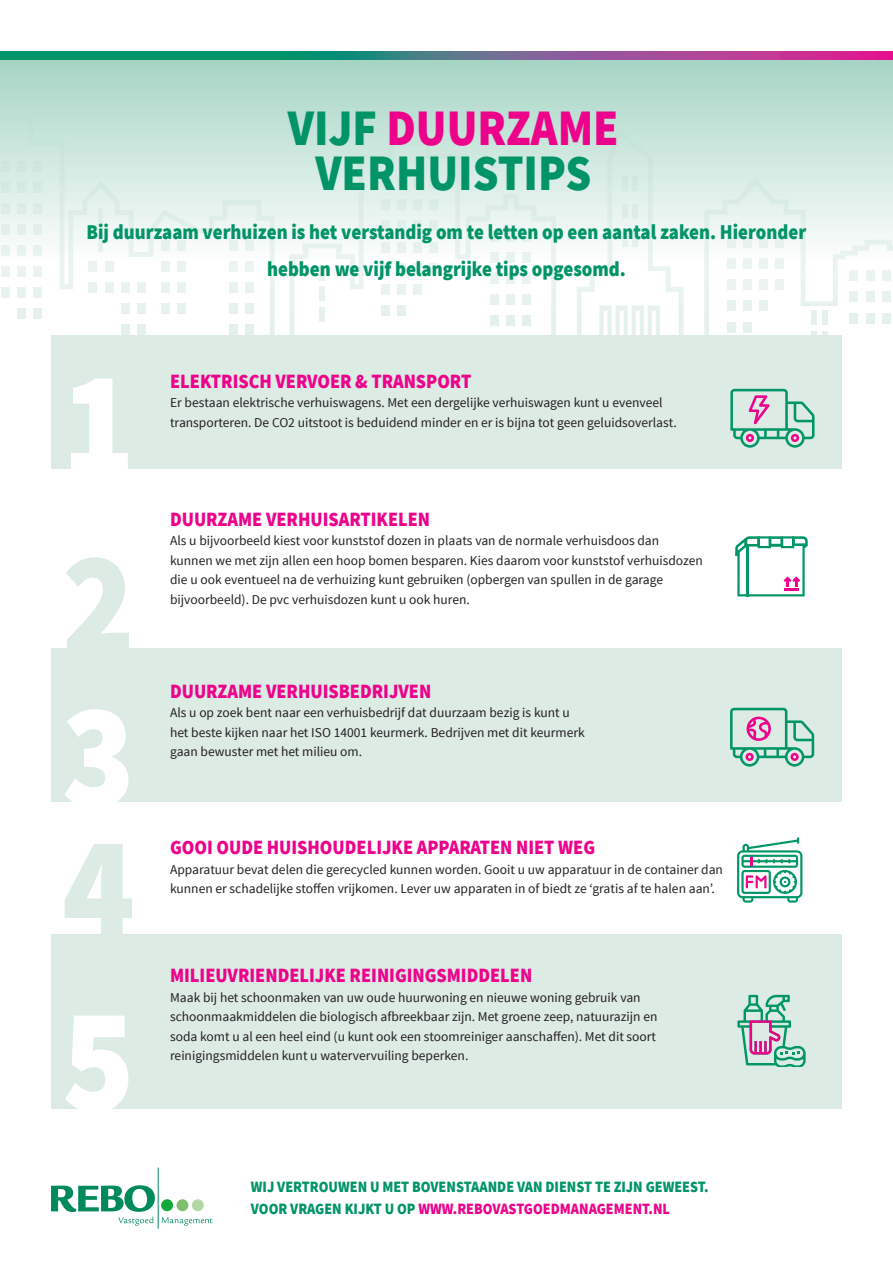
<style>
.page{position:relative;width:893px;height:1263px;background:#fff}
.page>*{position:absolute;margin:0;border:0;box-sizing:border-box;transform-origin:0 0}
.Platte_tekst{font:900 150px "Source Sans Pro";color:#fff;scale:.9 1}
.Platte_tekst-2{font:900 150px "Source Sans Pro";color:#dcebe4;scale:.9 1}
.t1{font:900 51px "Source Sans Pro";color:#ed028c;scale:.9 1}
.t2{font:900 51px "Source Sans Pro";color:#009466;scale:.9 1}
.t3{font:900 21px/37.5px "Source Sans Pro";color:#009466;text-align:center;scale:.9 1}
.Platte_tekst-3{font:900 20.25px "Source Sans Pro";color:#ed028c;scale:.9 1}
.Platte_tekst-4{font:900 15.75px "Source Sans Pro";color:#009466;scale:.9 1}
.Platte_tekst-5{font:900 15.75px "Source Sans Pro";color:#ed028c;scale:.9 1}
.Platte_tekst-6{font:13.5px/19.5px "Source Sans Pro";color:#231f20}
.s1{color:#009466}
</style>
<div class="page">
<svg style="left:9px;top:264px;width:882px;height:72px"></svg>
<div style="left:775px;top:259px;width:9px;height:10px;background:#ebf4f0"></div>
<div style="left:759px;top:259px;width:8px;height:10px;background:#ebf4f0"></div>
<div style="left:743px;top:259px;width:8px;height:10px;background:#ebf4f0"></div>
<div style="left:727px;top:259px;width:8px;height:10px;background:#ebf4f0"></div>
<div style="left:775px;top:280px;width:9px;height:10px;background:#e9f3ef"></div>
<div style="left:759px;top:280px;width:8px;height:10px;background:#e9f3ef"></div>
<div style="left:743px;top:280px;width:8px;height:10px;background:#e9f3ef"></div>
<div style="left:727px;top:280px;width:8px;height:10px;background:#e9f3ef"></div>
<div style="left:882px;top:271px;width:8px;height:10px;background:#eaf4f0"></div>
<div style="left:866px;top:271px;width:8px;height:10px;background:#eaf4f0"></div>
<div style="left:850px;top:271px;width:8px;height:10px;background:#eaf4f0"></div>
<div style="left:882px;top:292px;width:8px;height:10px;background:#e8f2ee"></div>
<div style="left:866px;top:292px;width:8px;height:10px;background:#e8f2ee"></div>
<div style="left:850px;top:292px;width:8px;height:10px;background:#e8f2ee"></div>
<div style="left:882px;top:313px;width:8px;height:10px;background:#e5f1ec"></div>
<div style="left:866px;top:313px;width:8px;height:10px;background:#e5f1ec"></div>
<div style="left:850px;top:313px;width:8px;height:10px;background:#e5f1ec"></div>
<div style="left:429px;top:263px;width:9px;height:10px;background:#ebf4f0"></div>
<div style="left:413px;top:263px;width:8px;height:10px;background:#ebf4f0"></div>
<div style="left:397px;top:263px;width:8px;height:10px;background:#ebf4f0"></div>
<div style="left:381px;top:263px;width:8px;height:10px;background:#ebf4f0"></div>
<div style="left:413px;top:284px;width:8px;height:10px;background:#e8f3ee"></div>
<div style="left:397px;top:305px;width:8px;height:10px;background:#e6f2ed"></div>
<div style="left:381px;top:305px;width:8px;height:10px;background:#e6f2ed"></div>
<svg style="left:599px;top:305px;width:61px;height:31px"></svg>
<div style="left:397px;top:284px;width:8px;height:10px;background:#e8f3ee"></div>
<div style="left:381px;top:284px;width:8px;height:10px;background:#e8f3ee"></div>
<div style="left:33px;top:266px;width:8px;height:11px;background:#ebf4f0"></div>
<div style="left:17px;top:266px;width:8px;height:11px;background:#ebf4f0"></div>
<div style="left:1px;top:266px;width:8px;height:11px;background:#ebf4f0"></div>
<div style="left:33px;top:287px;width:8px;height:11px;background:#e8f3ee"></div>
<div style="left:17px;top:287px;width:8px;height:11px;background:#e8f3ee"></div>
<div style="left:33px;top:308px;width:8px;height:11px;background:#e6f1ed"></div>
<div style="left:17px;top:308px;width:8px;height:11px;background:#e6f1ed"></div>
<div style="left:1px;top:287px;width:8px;height:11px;background:#e8f3ee"></div>
<div style="left:245px;top:261px;width:8px;height:10px;background:#ebf4f0"></div>
<div style="left:229px;top:261px;width:8px;height:10px;background:#ebf4f0"></div>
<div style="left:245px;top:282px;width:8px;height:10px;background:#e9f3ef"></div>
<div style="left:229px;top:282px;width:8px;height:10px;background:#e9f3ef"></div>
<div style="left:245px;top:303px;width:8px;height:11px;background:#e6f2ed"></div>
<div style="left:229px;top:303px;width:8px;height:11px;background:#e6f2ed"></div>
<div style="left:245px;top:324px;width:8px;height:11px;background:#e4f0eb"></div>
<div style="left:229px;top:324px;width:8px;height:11px;background:#e4f0eb"></div>
<div style="left:178px;top:261px;width:8px;height:10px;background:#ebf4f0"></div>
<div style="left:162px;top:261px;width:8px;height:10px;background:#ebf4f0"></div>
<div style="left:178px;top:282px;width:8px;height:10px;background:#e9f3ef"></div>
<div style="left:162px;top:282px;width:8px;height:10px;background:#e9f3ef"></div>
<div style="left:178px;top:303px;width:8px;height:11px;background:#e6f2ed"></div>
<div style="left:162px;top:303px;width:8px;height:11px;background:#e6f2ed"></div>
<div style="left:105px;top:261px;width:8px;height:10px;background:#ebf4f0"></div>
<div style="left:89px;top:261px;width:8px;height:10px;background:#ebf4f0"></div>
<div style="left:137px;top:282px;width:8px;height:10px;background:#e9f3ef"></div>
<div style="left:121px;top:282px;width:8px;height:10px;background:#e9f3ef"></div>
<div style="left:137px;top:303px;width:8px;height:11px;background:#e6f2ed"></div>
<div style="left:121px;top:303px;width:8px;height:11px;background:#e6f2ed"></div>
<div style="left:105px;top:282px;width:8px;height:10px;background:#e9f3ef"></div>
<div style="left:89px;top:282px;width:8px;height:10px;background:#e9f3ef"></div>
<div style="left:137px;top:324px;width:8px;height:11px;background:#e4f0eb"></div>
<div style="left:121px;top:324px;width:8px;height:11px;background:#e4f0eb"></div>
<div style="left:523px;top:273px;width:8px;height:11px;background:#eaf3ef"></div>
<div style="left:507px;top:273px;width:8px;height:11px;background:#eaf3ef"></div>
<div style="left:491px;top:273px;width:8px;height:11px;background:#eaf3ef"></div>
<div style="left:523px;top:294px;width:8px;height:11px;background:#e7f2ee"></div>
<div style="left:507px;top:294px;width:8px;height:11px;background:#e7f2ee"></div>
<div style="left:491px;top:294px;width:8px;height:11px;background:#e7f2ee"></div>
<div style="left:523px;top:315px;width:8px;height:11px;background:#e5f1ec"></div>
<div style="left:507px;top:315px;width:8px;height:11px;background:#e5f1ec"></div>
<div style="left:491px;top:315px;width:8px;height:11px;background:#e5f1ec"></div>
<div style="left:743px;top:322px;width:8px;height:10px;background:#e4f1ec"></div>
<div style="left:727px;top:322px;width:8px;height:10px;background:#e4f1ec"></div>
<div style="left:759px;top:301px;width:8px;height:10px;background:#e7f2ed"></div>
<div style="left:743px;top:301px;width:8px;height:10px;background:#e7f2ed"></div>
<div style="left:727px;top:301px;width:8px;height:10px;background:#e7f2ed"></div>
<div style="left:811px;top:311px;width:6px;height:14px;background:#e5f1ec"></div>
<div style="left:811px;top:332px;width:6px;height:14px;background:#e4f0eb"></div>
<div style="left:822px;top:311px;width:5px;height:14px;background:#e5f1ec"></div>
<div style="left:822px;top:332px;width:5px;height:14px;background:#e4f0eb"></div>
<div style="left:319px;top:266px;width:5px;height:14px;background:#eaf4f0"></div>
<div style="left:319px;top:287px;width:5px;height:14px;background:#e8f3ee"></div>
<div style="left:319px;top:308px;width:5px;height:14px;background:#e6f1ed"></div>
<div style="left:0;top:51px;width:893px;height:213px;background:linear-gradient(to bottom,#a3d3c3,#fbfdfc)"></div>
<svg style="left:0;top:51px;width:893px;height:9px;background:#596c82"></svg>
<div style="left:51px;top:648px;width:791px;height:153px;background:#dcebe4"></div>
<div style="left:51px;top:336px;width:791px;height:133px;background:#dcebe4"></div>
<div style="left:51px;top:934px;width:791px;height:175px;background:#dcebe4"></div>
<div style="left:161px;top:1199px;width:12px;height:12px;background:#13a638;border-radius:50%"></div>
<div style="left:176px;top:1199px;width:12px;height:12px;background:#81bf6f;border-radius:50%"></div>
<div style="left:192px;top:1199px;width:12px;height:12px;background:#b4d7a6;border-radius:50%"></div>
<hr style="left:158px;top:1167px;width:1px;height:61px;background:#008a5b">
<svg style="left:162px;top:1217px;width:51px;height:9px"></svg>
<svg style="left:51px;top:1185px;width:104px;height:41px"></svg>
<svg style="left:737px;top:995px;width:69px;height:71px"></svg>
<svg style="left:737px;top:837px;width:65px;height:66px"></svg>
<svg style="left:730px;top:708px;width:84px;height:59px"></svg>
<svg style="left:735px;top:536px;width:73px;height:60px"></svg>
<svg style="left:730px;top:389px;width:84px;height:59px"></svg>
<p class="t1" style="left:288px;top:92px;width:369px"><span class="s1">VIJF</span> DUURZAME</p>
<p class="t2" style="left:315px;top:137px;width:308px">VERHUISTIPS</p>
<p class="t3" style="left:87px;top:213px;width:801px">Bij duurzaam verhuizen is het verstandig om te letten op een aantal zaken. Hieronder hebben we vijf belangrijke tips opgesomd.</p>
<p class="Platte_tekst" style="left:62px;top:320px;width:83px">1</p>
<p class="Platte_tekst-2" style="left:62px;top:501px;width:83px">2</p>
<p class="Platte_tekst" style="left:62px;top:652px;width:83px">3</p>
<p class="Platte_tekst-2" style="left:62px;top:786px;width:83px">4</p>
<p class="Platte_tekst" style="left:62px;top:957px;width:83px">5</p>
<p class="Platte_tekst-3" style="left:170px;top:367px;width:336px">ELEKTRISCH VERVOER &amp; TRANSPORT</p>
<p class="Platte_tekst-6" style="left:170px;top:393px;width:508px">Er bestaan elektrische verhuiswagens. Met een dergelijke verhuiswagen kunt u evenveel transporteren. De CO2 uitstoot is beduidend minder en er is bijna tot geen geluidsoverlast.</p>
<p class="Platte_tekst-3" style="left:170px;top:505px;width:291px">DUURZAME VERHUISARTIKELEN</p>
<p class="Platte_tekst-6" style="left:170px;top:531px;width:534px">Als u bijvoorbeeld kiest voor kunststof dozen in plaats van de normale verhuisdoos dan kunnen we met zijn allen een hoop bomen besparen. Kies daarom voor kunststof verhuisdozen die u ook eventueel na de verhuizing kunt gebruiken (opbergen van spullen in de garage bijvoorbeeld). De pvc verhuisdozen kunt u ook huren.</p>
<p class="Platte_tekst-3" style="left:170px;top:677px;width:292px">DUURZAME VERHUISBEDRIJVEN</p>
<p class="Platte_tekst-6" style="left:170px;top:703px;width:416px">Als u op zoek bent naar een verhuisbedrijf dat duurzaam bezig is kunt u het beste kijken naar het ISO 14001 keurmerk. Bedrijven met dit keurmerk gaan bewuster met het milieu om.</p>
<p class="Platte_tekst-3" style="left:170px;top:833px;width:474px">GOOI OUDE HUISHOUDELIJKE APPARATEN NIET WEG</p>
<p class="Platte_tekst-6" style="left:170px;top:860px;width:554px">Apparatuur bevat delen die gerecycled kunnen worden. Gooit u uw apparatuur in de container dan kunnen er schadelijke stoffen vrijkomen. Lever uw apparaten in of biedt ze ‘gratis af te halen aan’.</p>
<p class="Platte_tekst-3" style="left:170px;top:961px;width:404px">MILIEUVRIENDELIJKE REINIGINGSMIDDELEN</p>
<p class="Platte_tekst-6" style="left:170px;top:987px;width:489px">Maak bij het schoonmaken van uw oude huurwoning en nieuwe woning gebruik van schoonmaakmiddelen die biologisch afbreekbaar zijn. Met groene zeep, natuurazijn en soda komt u al een heel eind (u kunt ook een stoomreiniger aanschaffen). Met dit soort reinigingsmiddelen kunt u watervervuiling beperken.</p>
<p class="Platte_tekst-4" style="left:251px;top:1175px;width:510px">WIJ VERTROUWEN U MET BOVENSTAANDE VAN DIENST TE ZIJN GEWEEST.</p>
<p class="Platte_tekst-5" style="left:251px;top:1198px;width:467px"><span class="s1">VOOR VRAGEN KIJKT U OP</span> WWW.REBOVASTGOEDMANAGEMENT.NL</p>
</div>
